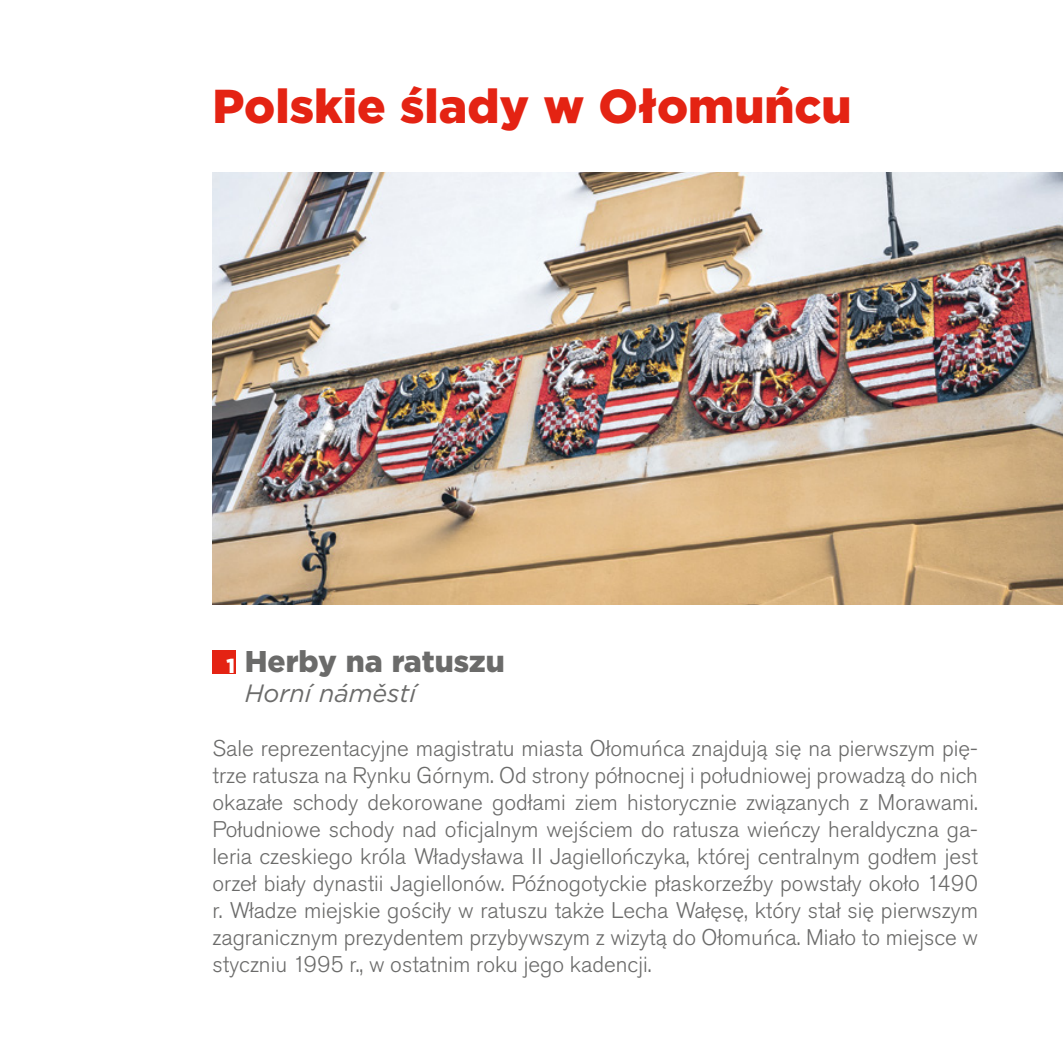
<style>
.page{position:relative;width:1063px;height:1063px;background:#fff}
.page>*{position:absolute;margin:0;border:0;box-sizing:border-box;transform-origin:0 0}
.t1{font:900 47.5px "Gotham";color:#e42313}
.t2{font:900 30px "Gotham";color:#6b6b6a}
.t3{font:italic 25px "Gotham";color:#6b6b6a}
.t4{font:300 22.5px/27px "Akzidenz Grotesk Pro";color:#6b6b6a;text-align:justify}
.s1{font-size:20.25px;color:#fff}
</style>
<div class="page">
<div style="left:213px;top:650px;width:23px;height:23px;background:#e42313"></div>
<img style="left:213px;top:172px;width:850px;height:433px">
<h1 class="t1" style="left:213px;top:73px;width:641px">Polskie ślady w Ołomuńcu</h1>
<h2 class="t2" style="left:227px;top:641px;width:280px"><span class="s1">1</span> Herby na ratuszu</h2>
<p class="t3" style="left:245px;top:677px;width:173px">Horní náměstí</p>
<p class="t4" style="left:213px;top:735px;width:767px">Sale reprezentacyjne magistratu miasta Ołomuńca znajdują się na pierwszym pię&shy;trze ratusza na Rynku Górnym. Od strony północnej i południowej prowadzą do nich okazałe schody dekorowane godłami ziem historycznie związanych z Morawami.<br>Południowe schody nad oficjalnym wejściem do ratusza wieńczy heraldyczna ga&shy;leria czeskiego króla Władysława II Jagiellończyka, której centralnym godłem jest orzeł biały dynastii Jagiellonów. Późnogotyckie płaskorzeźby powstały około 1490 r. Władze miejskie gościły w ratuszu także Lecha Wałęsę, który stał się pierwszym zagranicznym prezydentem przybywszym z wizytą do Ołomuńca. Miało to miejsce w styczniu 1995 r., w ostatnim roku jego kadencji.</p>
</div>
